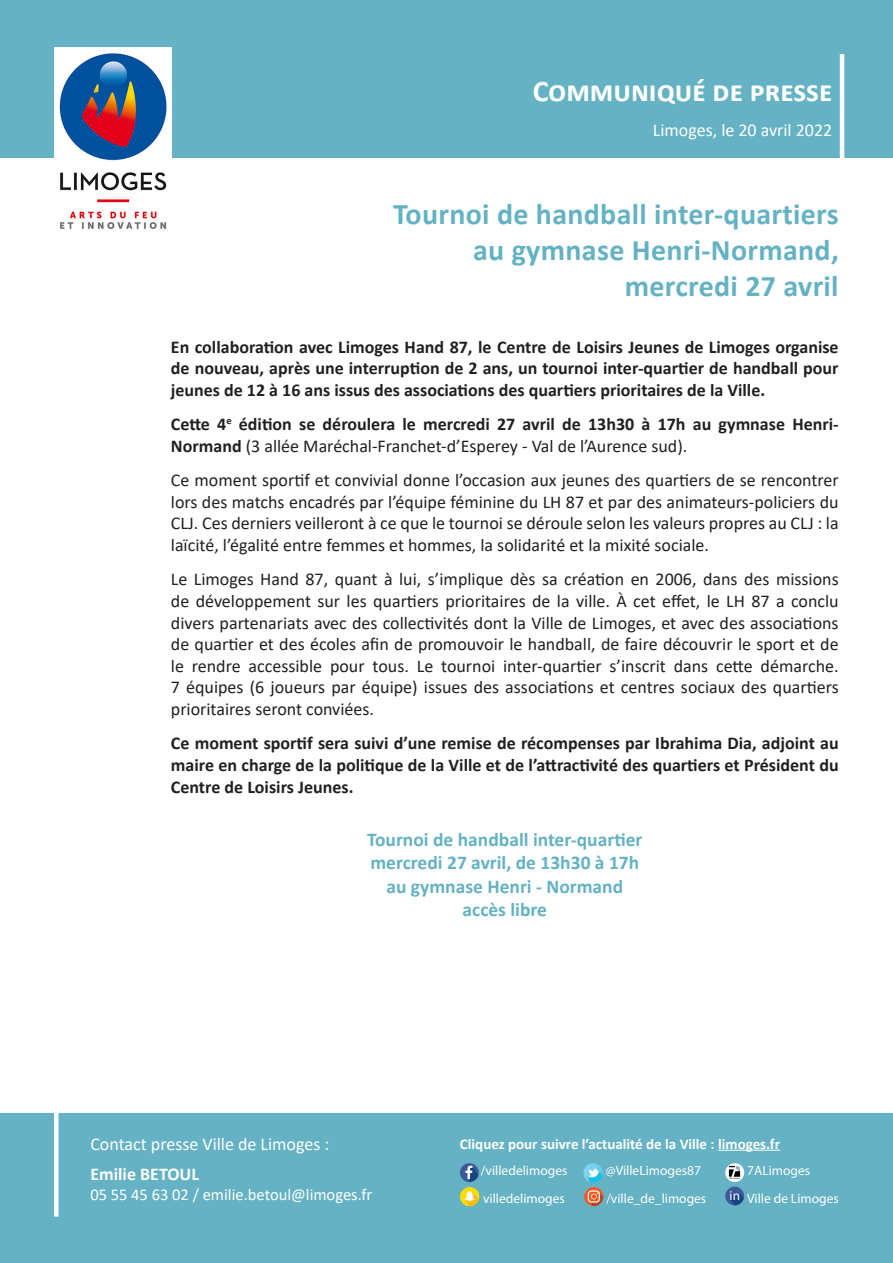
<style>
.page{position:relative;width:893px;height:1263px;background:#fff}
.page>*{position:absolute;margin:0;border:0;box-sizing:border-box;transform-origin:0 0}
.t1{font:700 30px "Calibri";letter-spacing:.01em;color:#64b2c3}
.t2{font:700 30px "Calibri";color:#fff}
.t3{font:700 19.5px "Calibri";color:#64b2c3}
.t4{font:18px/21.6px "Calibri";color:#231f20;text-align:justify}
.t5{font:700 18px/21.6px "Calibri";color:#231f20;text-align:justify}
.t6{font:18px "Calibri";color:#fff}
.t7{font:700 18px "Calibri";color:#fff}
.t8{font:16.5px "Calibri";color:#fff}
.t9{font:700 15px "Calibri";color:#fff}
.t10{font:13.5px "Myriad Pro";color:#fff}
.t11{font:13.2px "Myriad Pro";color:#fff}
.s1{font-weight:400}
</style>
<div class="page">
<div style="left:0;top:0;width:893px;height:157px;background:#64b2c3"></div>
<img style="left:54px;top:48px;width:117px;height:181px">
<hr style="left:840px;top:54px;width:4px;height:112px;background:#fff">
<div style="left:0;top:1114px;width:893px;height:149px;background:#64b2c3"></div>
<hr style="left:54px;top:1105px;width:4px;height:111px;background:#fff">
<hr style="left:718px;top:1150px;width:62px;height:1px;background:#fff">
<svg style="left:460px;top:1163px;width:19px;height:43px"></svg>
<svg style="left:583px;top:1163px;width:20px;height:43px"></svg>
<svg style="left:725px;top:1163px;width:19px;height:19px"></svg>
<svg style="left:728px;top:1166px;width:13px;height:13px"></svg>
<svg style="left:725px;top:1186px;width:19px;height:19px"></svg>
<p class="t2" style="left:533px;top:70px;width:301px">Communiqué de presse</p>
<p class="t6" style="left:653px;top:117px;width:181px">Limoges, le 20 avril 2022</p>
<p class="t1" style="left:393px;top:192px;width:447px">Tournoi de handball inter-quartiers</p>
<p class="t1" style="left:473px;top:228px;width:367px">au gymnase Henri-Normand,</p>
<p class="t1" style="left:625px;top:264px;width:215px">mercredi 27 avril</p>
<p class="t5" style="left:171px;top:336px;width:669px">En collaboration avec Limoges Hand 87, le Centre de Loisirs Jeunes de Limoges organise de nouveau, après une interruption de 2 ans, un tournoi inter-quartier de handball pour jeunes de 12 à 16 ans issus des associations des quartiers prioritaires de la Ville.</p>
<p class="t5" style="left:171px;top:413px;width:669px">Cette 4<sup>e</sup> édition se déroulera le mercredi 27 avril de 13h30 à 17h au gymnase Henri-<br>Normand <span class="s1">(3 allée Maréchal-Franchet-d’Esperey - Val de l’Aurence sud).</span></p>
<p class="t4" style="left:171px;top:469px;width:669px">Ce moment sportif et convivial donne l’occasion aux jeunes des quartiers de se rencontrer lors des matchs encadrés par l’équipe féminine du LH 87 et par des animateurs-policiers du CLJ. Ces derniers veilleront à ce que le tournoi se déroule selon les valeurs propres au CLJ : la laïcité, l’égalité entre femmes et hommes, la solidarité et la mixité sociale.</p>
<p class="t4" style="left:171px;top:568px;width:669px">Le Limoges Hand 87, quant à lui, s’implique dès sa création en 2006, dans des missions de développement sur les quartiers prioritaires de la ville. À cet effet, le LH 87 a conclu divers partenariats avec des collectivités dont la Ville de Limoges, et avec des associations de quartier et des écoles afin de promouvoir le handball, de faire découvrir le sport et de le rendre accessible pour tous. Le tournoi inter-quartier s’inscrit dans cette démarche.<br>7 équipes (6 joueurs par équipe) issues des associations et centres sociaux des quartiers prioritaires seront conviées.</p>
<p class="t5" style="left:171px;top:732px;width:669px">Ce moment sportif sera suivi d’une remise de récompenses par Ibrahima Dia, adjoint au maire en charge de la politique de la Ville et de l’attractivité des quartiers et Président du Centre de Loisirs Jeunes.</p>
<p class="t3" style="left:367px;top:825px;width:277px">Tournoi de handball inter-quartier</p>
<p class="t3" style="left:370px;top:849px;width:270px">mercredi 27 avril, de 13h30 à 17h</p>
<p class="t3" style="left:386px;top:872px;width:238px">au gymnase Henri - Normand</p>
<p class="t3" style="left:463px;top:896px;width:86px">accès libre</p>
<p class="t6" style="left:90px;top:1132px;width:240px">Contact presse Ville de Limoges :</p>
<p class="t7" style="left:90px;top:1162px;width:110px">Emilie BETOUL</p>
<p class="t8" style="left:90px;top:1183px;width:283px">05 55 45 63 02 / emilie.betoul@limoges.fr</p>
<p class="t9" style="left:460px;top:1133px;width:322px">Cliquez pour suivre l’actualité de la Ville : limoges.fr</p>
<p class="t10" style="left:606px;top:1162px;width:97px">@VilleLimoges87</p>
<p class="t10" style="left:606px;top:1190px;width:101px">/ville_de_limoges</p>
<p class="t10" style="left:747px;top:1190px;width:93px">Ville de Limoges</p>
<p class="t10" style="left:481px;top:1162px;width:88px">/villedelimoges</p>
<p class="t10" style="left:483px;top:1190px;width:83px">villedelimoges</p>
<p class="t10" style="left:747px;top:1162px;width:65px">7ALimoges</p>
<p class="t11" style="left:730px;top:1187px;width:12px">in</p>
</div>
